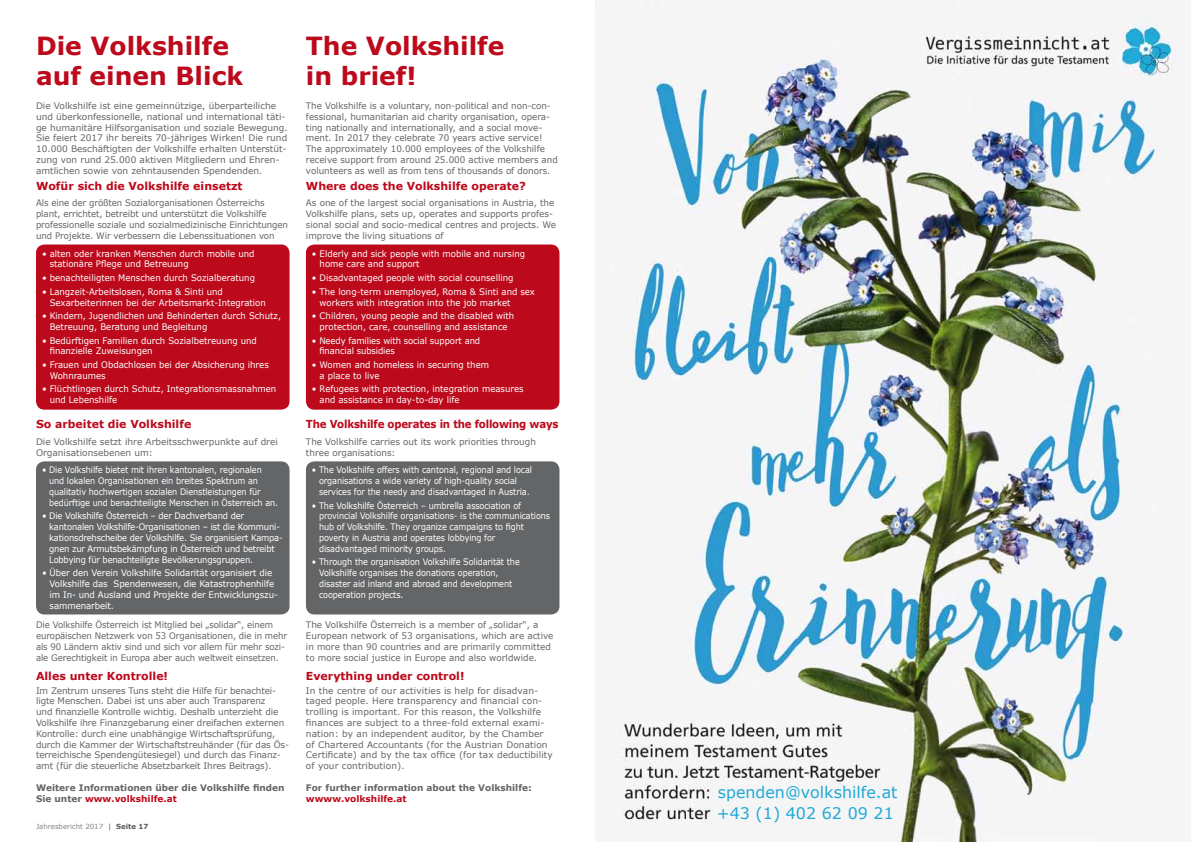
<style>
.page{position:relative;width:1191px;height:842px;background:#fff}
.page>*{position:absolute;margin:0;border:0;box-sizing:border-box;transform-origin:0 0}
.t1{font:700 25px/30px "Verdana";color:#bc091b}
.t2{font:15.9px/20.9px "Verdana";color:#20a8d7}
.t3{font:700 11px "Verdana";color:#bc091b}
.t4{font:700 11px "Verdana";letter-spacing:-.02em;color:#bc091b;scale:.93 1}
.t5{font:9px/10.8px "Verdana";color:#646567}
.t6{font:9px/10.8px "Verdana";letter-spacing:-.01em;color:#fff;scale:.95 1}
.t7{font:9px/10.8px "Verdana";letter-spacing:-.01em;color:#fff;scale:.9 1}
.t8{font:9px/10.8px "Verdana";letter-spacing:-.01em;color:#fff;scale:.93 1}
.t9{font:9px/10.8px "Verdana";color:#646567;scale:.96 1}
.t10{font:9px/10.8px "Verdana";color:#646567;scale:.95 1}
.t11{font:9px/10.8px "Verdana";letter-spacing:-.01em;color:#fff;scale:.96 1}
.t12{font:700 9px/10.8px "Verdana";color:#646567}
.t13{font:9px/10.8px "Verdana";letter-spacing:-.01em;color:#fff;scale:.94 1}
.t14{font:700 9px "Verdana";color:#bc091b}
.t15{font:7px "Verdana";color:#818689}
.s1{color:#bc091b}
.s2{color:#58585a}
.s3{font-weight:700;color:#58585a}
</style>
<div class="page">
<img style="left:595px;top:0;width:586px;height:842px">
<div style="left:36px;top:461px;width:253px;height:153px;background:#646567;border-radius:9px"></div>
<div style="left:306px;top:461px;width:253px;height:153px;background:#646567;border-radius:9px"></div>
<div style="left:36px;top:244px;width:253px;height:166px;background:#bc091b;border-radius:9px"></div>
<div style="left:306px;top:244px;width:253px;height:166px;background:#bc091b;border-radius:9px"></div>
<h1 class="t1" style="left:36px;top:31px;width:209px">Die Volkshilfe auf einen Blick</h1>
<h1 class="t1" style="left:306px;top:31px;width:200px">The Volkshilfe in brief!</h1>
<p class="t5" style="left:36px;top:100px;width:253px">Die Volkshilfe ist eine gemeinnützige, überparteiliche und überkonfessionelle, national und international täti&shy;ge humanitäre Hilfsorganisation und soziale Bewegung.<br>Sie feiert 2017 ihr bereits 70-jähriges Wirken! Die rund 10.000 Beschäftigten der Volkshilfe erhalten Unterstüt&shy;zung von rund 25.000 aktiven Mitgliedern und Ehren&shy;amtlichen sowie von zehntausenden Spendenden.</p>
<p class="t3" style="left:36px;top:178px;width:208px">Wofür sich die Volkshilfe einsetzt</p>
<p class="t9" style="left:36px;top:198px;width:264px">Als eine der größten Sozialorganisationen Österreichs plant, errichtet, betreibt und unterstützt die Volkshilfe professionelle soziale und sozialmedizinische Einrichtungen und Projekte. Wir verbessern die Lebenssituationen von</p>
<p class="t6" style="left:50px;top:248px;width:217px;text-indent:-8px">• alten oder kranken Menschen durch mobile und stationäre Pflege und Betreuung</p>
<p class="t6" style="left:42px;top:272px;width:226px">• benachteiligten Menschen durch Sozialberatung</p>
<p class="t6" style="left:50px;top:286px;width:229px;text-indent:-8px">• Langzeit-Arbeitslosen, Roma &amp; Sinti und<br>Sexarbeiterinnen bei der Arbeitsmarkt-Integration</p>
<p class="t6" style="left:50px;top:310px;width:245px;text-indent:-8px">• Kindern, Jugendlichen und Behinderten durch Schutz,<br>Betreuung, Beratung und Begleitung</p>
<p class="t6" style="left:50px;top:335px;width:220px;text-indent:-8px">• Bedürftigen Familien durch Sozialbetreuung und finanzielle Zuweisungen</p>
<p class="t6" style="left:50px;top:359px;width:232px;text-indent:-8px">• Frauen und Obdachlosen bei der Absicherung ihres<br>Wohnraumes</p>
<p class="t6" style="left:50px;top:384px;width:240px;text-indent:-8px">• Flüchtlingen durch Schutz, Integrationsmassnahmen und Lebenshilfe</p>
<p class="t3" style="left:36px;top:416px;width:157px">So arbeitet die Volkshilfe</p>
<p class="t5" style="left:36px;top:436px;width:243px">Die Volkshilfe setzt ihre Arbeitsschwerpunkte auf drei<br>Organisationsebenen um:</p>
<p class="t7" style="left:49px;top:465px;width:256px;text-indent:-7px">• Die Volkshilfe bietet mit ihren kantonalen, regionalen und lokalen Organisationen ein breites Spektrum an qualitativ hochwertigen sozialen Dienstleistungen für bedürftige und benachteiligte Menschen in Österreich an.</p>
<p class="t8" style="left:49px;top:511px;width:253px;text-indent:-7px">• Die Volkshilfe Österreich – der Dachverband der kantonalen Volkshilfe-Organisationen – ist die Kommuni&shy;kationsdrehscheibe der Volkshilfe. Sie organisiert Kampa&shy;gnen zur Armutsbekämpfung in Österreich und betreibt Lobbying für benachteiligte Bevölkerungsgruppen.</p>
<p class="t11" style="left:50px;top:567px;width:239px;text-indent:-8px">• Über den Verein Volkshilfe Solidarität organisiert die Volkshilfe das Spendenwesen, die Katastrophenhilfe im In- und Ausland und Projekte der Entwicklungszu&shy;sammenarbeit.</p>
<p class="t10" style="left:36px;top:619px;width:266px">Die Volkshilfe Österreich ist Mitglied bei „solidar“, einem europäischen Netzwerk von 53 Organisationen, die in mehr als 90 Ländern aktiv sind und sich vor allem für mehr sozi&shy;ale Gerechtigkeit in Europa aber auch weltweit einsetzen.</p>
<p class="t3" style="left:36px;top:668px;width:134px">Alles unter Kontrolle!</p>
<p class="t5" style="left:36px;top:685px;width:255px">Im Zentrum unseres Tuns steht die Hilfe für benachtei&shy;ligte Menschen. Dabei ist uns aber auch Transparenz<br>und finanzielle Kontrolle wichtig. Deshalb unterzieht die Volkshilfe ihre Finanzgebarung einer dreifachen externen Kontrolle: durch eine unabhängige Wirtschaftsprüfung, durch die Kammer der Wirtschaftstreuhänder (für das Ös&shy;terreichische Spendengütesiegel) und durch das Finanz&shy;amt (für die steuerliche Absetzbarkeit Ihres Beitrags).</p>
<p class="t12" style="left:36px;top:782px;width:250px">Weitere Informationen über die Volkshilfe finden<br>Sie unter <span class="s1">www.volkshilfe.at</span></p>
<p class="t5" style="left:306px;top:100px;width:253px">The Volkshilfe is a voluntary, non-political and non-con&shy;fessional, humanitarian aid charity organisation, opera&shy;ting nationally and internationally, and a social move&shy;ment. In 2017 they celebrate 70 years active service!<br>The approximately 10.000 employees of the Volkshilfe receive support from around 25.000 active members and volunteers as well as from tens of thousands of donors.</p>
<p class="t3" style="left:306px;top:178px;width:221px">Where does the Volkshilfe operate?</p>
<p class="t5" style="left:306px;top:198px;width:252px">As one of the largest social organisations in Austria, the Volkshilfe plans, sets up, operates and supports profes&shy;sional social and socio-medical centres and projects. We improve the living situations of</p>
<p class="t6" style="left:319px;top:248px;width:218px;text-indent:-8px">• Elderly and sick people with mobile and nursing home care and support</p>
<p class="t6" style="left:312px;top:272px;width:214px">• Disadvantaged people with social counselling</p>
<p class="t6" style="left:319px;top:286px;width:228px;text-indent:-8px">• The long-term unemployed, Roma &amp; Sinti and sex workers with integration into the job market</p>
<p class="t6" style="left:312px;top:310px;width:214px;text-align:center">• Children, young people and the disabled with protection, care, counselling and assistance</p>
<p class="t13" style="left:319px;top:335px;width:173px;text-indent:-7px">• Needy families with social support and financial subsidies</p>
<p class="t6" style="left:319px;top:359px;width:180px;text-indent:-8px">• Women and homeless in securing them a place to live</p>
<p class="t6" style="left:319px;top:384px;width:216px;text-indent:-8px">• Refugees with protection, integration measures and assistance in day-to-day life</p>
<p class="t4" style="left:306px;top:416px;width:273px">The Volkshilfe operates in the following ways</p>
<p class="t5" style="left:306px;top:436px;width:231px">The Volkshilfe carries out its work priorities through three organisations:</p>
<p class="t7" style="left:319px;top:465px;width:238px;text-indent:-7px">• The Volkshilfe offers with cantonal, regional and local organisations a wide variety of high-quality social services for the needy and disadvantaged in Austria.</p>
<p class="t7" style="left:319px;top:500px;width:258px;text-indent:-7px">• The Volkshilfe Österreich – umbrella association of provincial Volkshilfe organisations- is the communications hub of Volkshilfe. They organize campaigns to fight poverty in Austria and operates lobbying for disadvantaged minority groups.</p>
<p class="t7" style="left:319px;top:557px;width:225px;text-indent:-7px">• Through the organisation Volkshilfe Solidarität the Volkshilfe organises the donations operation, disaster aid inland and abroad and development cooperation projects.</p>
<p class="t5" style="left:306px;top:619px;width:249px">The Volkshilfe Österreich is a member of „solidar“, a European network of 53 organisations, which are active in more than 90 countries and are primarily committed to more social justice in Europe and also worldwide.</p>
<p class="t3" style="left:306px;top:668px;width:160px">Everything under control!</p>
<p class="t5" style="left:306px;top:685px;width:248px">In the centre of our activities is help for disadvan&shy;taged people. Here transparency and financial con&shy;trolling is important. For this reason, the Volkshilfe finances are subject to a three-fold external exami&shy;nation: by an independent auditor, by the Chamber of Chartered Accountants (for the Austrian Donation Certificate) and by the tax office (for tax deductibility of your contribution).</p>
<p class="t12" style="left:306px;top:782px;width:227px">For further information about the Volkshilfe:</p>
<p class="t14" style="left:306px;top:792px;width:102px">wwww.volkshilfe.at</p>
<p class="t15" style="left:36px;top:821px;width:114px">Jahresbericht 2017 <span class="s2">|</span> <span class="s3">Seite 17</span></p>
<h2 class="t2" style="left:717px;top:781px;width:182px">spenden@volkshilfe.at +43 (1) 402 62 09 21</h2>
</div>
